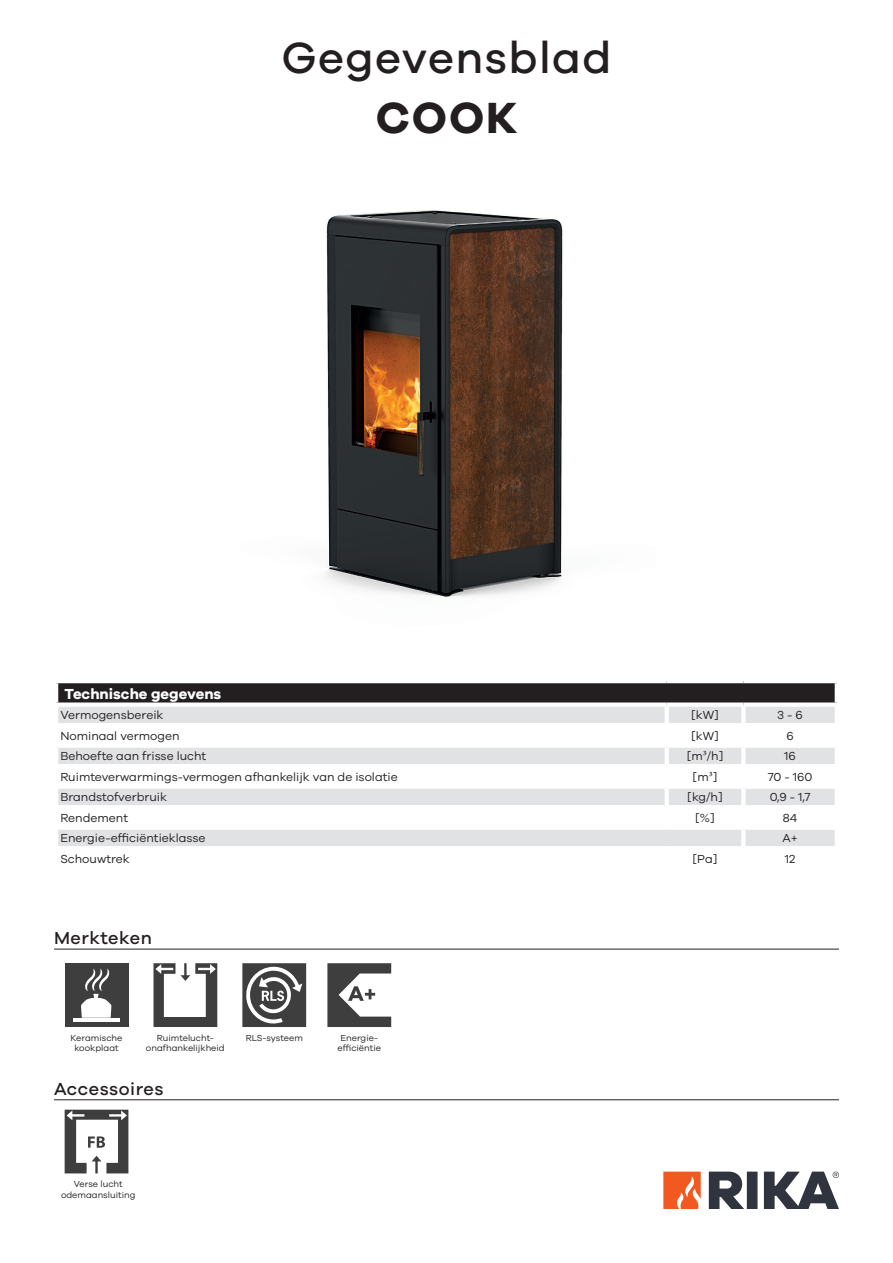
<style>
.page{position:relative;width:893px;height:1263px;background:#fff}
.page>*{position:absolute;margin:0;border:0;box-sizing:border-box;transform-origin:0 0}
.Datenblatt_Schriftzu{font:500 45px "Galano Grotesque";letter-spacing:.03em;color:#231f20}
.CH_-_CoverHeader{font:700 45px "Galano Grotesque";color:#231f20}
.H2_-_SubHeader{font:500 18px "Galano Grotesque";letter-spacing:.03em;color:#231f20}
.H2_-_SubHeader_Fixed{font:500 18px "Galano Grotesque";letter-spacing:.03em;color:#231f20}
.Standard_Header_left{font:700 15px "Galano Grotesque";color:#fff}
.Standard_BodyText{font:12px "Galano Grotesque";color:#231f20}
.Standard_BodyText-2{font:9px/10.8px "Galano Grotesque";color:#231f20;text-align:center}
.s1{font-family:"Minion Pro"}
</style>
<div class="page">
<hr style="left:54px;top:949px;width:785px;height:1px;background:#231f20">
<hr style="left:54px;top:1099px;width:785px;height:1px;background:#231f20">
<div style="left:65px;top:963px;width:63px;height:64px;background:#3e3e3f"></div>
<svg style="left:81px;top:968px;width:31px;height:49px"></svg>
<svg style="left:73px;top:1017px;width:47px;height:4px"></svg>
<svg style="left:153px;top:963px;width:64px;height:64px"></svg>
<svg style="left:242px;top:963px;width:64px;height:64px"></svg>
<svg style="left:327px;top:963px;width:64px;height:64px"></svg>
<svg style="left:65px;top:1110px;width:63px;height:63px"></svg>
<svg style="left:663px;top:1171px;width:38px;height:38px"></svg>
<svg style="left:709px;top:1171px;width:130px;height:38px"></svg>
<div style="left:56px;top:681px;width:781px;height:24px;background:#231f20"></div>
<div style="left:58px;top:707px;width:777px;height:16px;background:#e1e2e4"></div>
<svg style="left:58px;top:748px;width:777px;height:98px;fill:#e1e2e4"></svg>
<hr style="left:54px;top:679px;width:613px;height:4px;background:#fff">
<hr style="left:54px;top:683px;width:4px;height:19px;background:#fff">
<hr style="left:667px;top:679px;width:76px;height:4px;background:#fff">
<hr style="left:743px;top:679px;width:96px;height:4px;background:#fff">
<hr style="left:835px;top:683px;width:4px;height:19px;background:#fff">
<div style="left:54px;top:702px;width:613px;height:5px;background:#fff"></div>
<div style="left:667px;top:702px;width:76px;height:5px;background:#fff"></div>
<hr style="left:665px;top:707px;width:4px;height:16px;background:#fff">
<div style="left:743px;top:702px;width:96px;height:5px;background:#fff"></div>
<hr style="left:741px;top:707px;width:4px;height:16px;background:#fff">
<hr style="left:665px;top:748px;width:4px;height:16px;background:#fff">
<hr style="left:741px;top:748px;width:4px;height:16px;background:#fff">
<hr style="left:54px;top:764px;width:613px;height:4px;background:#fff">
<hr style="left:667px;top:764px;width:76px;height:4px;background:#fff">
<hr style="left:665px;top:768px;width:4px;height:16px;background:#fff">
<hr style="left:743px;top:764px;width:96px;height:4px;background:#fff">
<hr style="left:741px;top:768px;width:4px;height:16px;background:#fff">
<div style="left:54px;top:784px;width:613px;height:5px;background:#fff"></div>
<div style="left:667px;top:784px;width:76px;height:5px;background:#fff"></div>
<hr style="left:665px;top:789px;width:4px;height:16px;background:#fff">
<div style="left:743px;top:784px;width:96px;height:5px;background:#fff"></div>
<hr style="left:741px;top:789px;width:4px;height:16px;background:#fff">
<hr style="left:54px;top:805px;width:613px;height:4px;background:#fff">
<hr style="left:667px;top:805px;width:76px;height:4px;background:#fff">
<hr style="left:665px;top:809px;width:4px;height:16px;background:#fff">
<hr style="left:743px;top:805px;width:96px;height:4px;background:#fff">
<hr style="left:741px;top:809px;width:4px;height:16px;background:#fff">
<div style="left:54px;top:825px;width:613px;height:5px;background:#fff"></div>
<div style="left:667px;top:825px;width:76px;height:5px;background:#fff"></div>
<div style="left:743px;top:825px;width:96px;height:5px;background:#fff"></div>
<hr style="left:741px;top:830px;width:4px;height:16px;background:#fff">
<img style="left:325px;top:210px;width:238px;height:387px">
<p class="Datenblatt_Schriftzu" style="left:282px;top:30px;width:331px">Gegevensblad</p>
<p class="CH_-_CoverHeader" style="left:376px;top:90px;width:143px">COOK</p>
<p class="Standard_Header_left" style="left:65px;top:684px;width:158px">Technische gegevens</p>
<p class="Standard_BodyText" style="left:60px;top:708px;width:105px">Vermogensbereik</p>
<p class="Standard_BodyText" style="left:691px;top:708px;width:29px">[kW]</p>
<p class="Standard_BodyText" style="left:777px;top:708px;width:27px">3 - 6</p>
<p class="Standard_BodyText" style="left:60px;top:729px;width:121px">Nominaal vermogen</p>
<p class="Standard_BodyText" style="left:691px;top:729px;width:29px">[kW]</p>
<p class="Standard_BodyText" style="left:786px;top:729px;width:9px">6</p>
<p class="Standard_BodyText" style="left:60px;top:749px;width:147px">Behoefte aan frisse lucht</p>
<p class="Standard_BodyText" style="left:687px;top:749px;width:38px">[m<span class="s1">³</span>/h]</p>
<p class="Standard_BodyText" style="left:784px;top:749px;width:13px">16</p>
<p class="Standard_BodyText" style="left:60px;top:770px;width:339px">Ruimteverwarmings-vermogen afhankelijk van de isolatie</p>
<p class="Standard_BodyText" style="left:693px;top:770px;width:26px">[m<span class="s1">³</span>]</p>
<p class="Standard_BodyText" style="left:768px;top:770px;width:46px">70 - 160</p>
<p class="Standard_BodyText" style="left:60px;top:790px;width:108px">Brandstofverbruik</p>
<p class="Standard_BodyText" style="left:687px;top:790px;width:37px">[kg/h]</p>
<p class="Standard_BodyText" style="left:770px;top:790px;width:42px">0,9 - 1,7</p>
<p class="Standard_BodyText" style="left:60px;top:811px;width:69px">Rendement</p>
<p class="Standard_BodyText" style="left:695px;top:811px;width:21px">[%]</p>
<p class="Standard_BodyText" style="left:783px;top:811px;width:16px">84</p>
<p class="Standard_BodyText" style="left:60px;top:831px;width:147px">Energie-efficiëntieklasse</p>
<p class="Standard_BodyText" style="left:782px;top:831px;width:17px">A+</p>
<p class="Standard_BodyText" style="left:60px;top:852px;width:71px">Schouwtrek</p>
<p class="Standard_BodyText" style="left:693px;top:852px;width:26px">[Pa]</p>
<p class="Standard_BodyText" style="left:785px;top:852px;width:12px">12</p>
<p class="H2_-_SubHeader_Fixed" style="left:54px;top:927px;width:99px">Merkteken</p>
<p class="Standard_BodyText-2" style="left:71px;top:1032px;width:53px">Keramische kookplaat</p>
<p class="Standard_BodyText-2" style="left:146px;top:1032px;width:80px">Ruimtelucht&shy;onafhankelijkheid</p>
<p class="Standard_BodyText-2" style="left:246px;top:1032px;width:59px">RLS-systeem</p>
<p class="Standard_BodyText-2" style="left:338px;top:1032px;width:45px">Energie&shy;efficiëntie</p>
<p class="H2_-_SubHeader" style="left:54px;top:1078px;width:111px">Accessoires</p>
<p class="Standard_BodyText-2" style="left:61px;top:1178px;width:76px">Verse lucht odemaansluiting</p>
</div>
